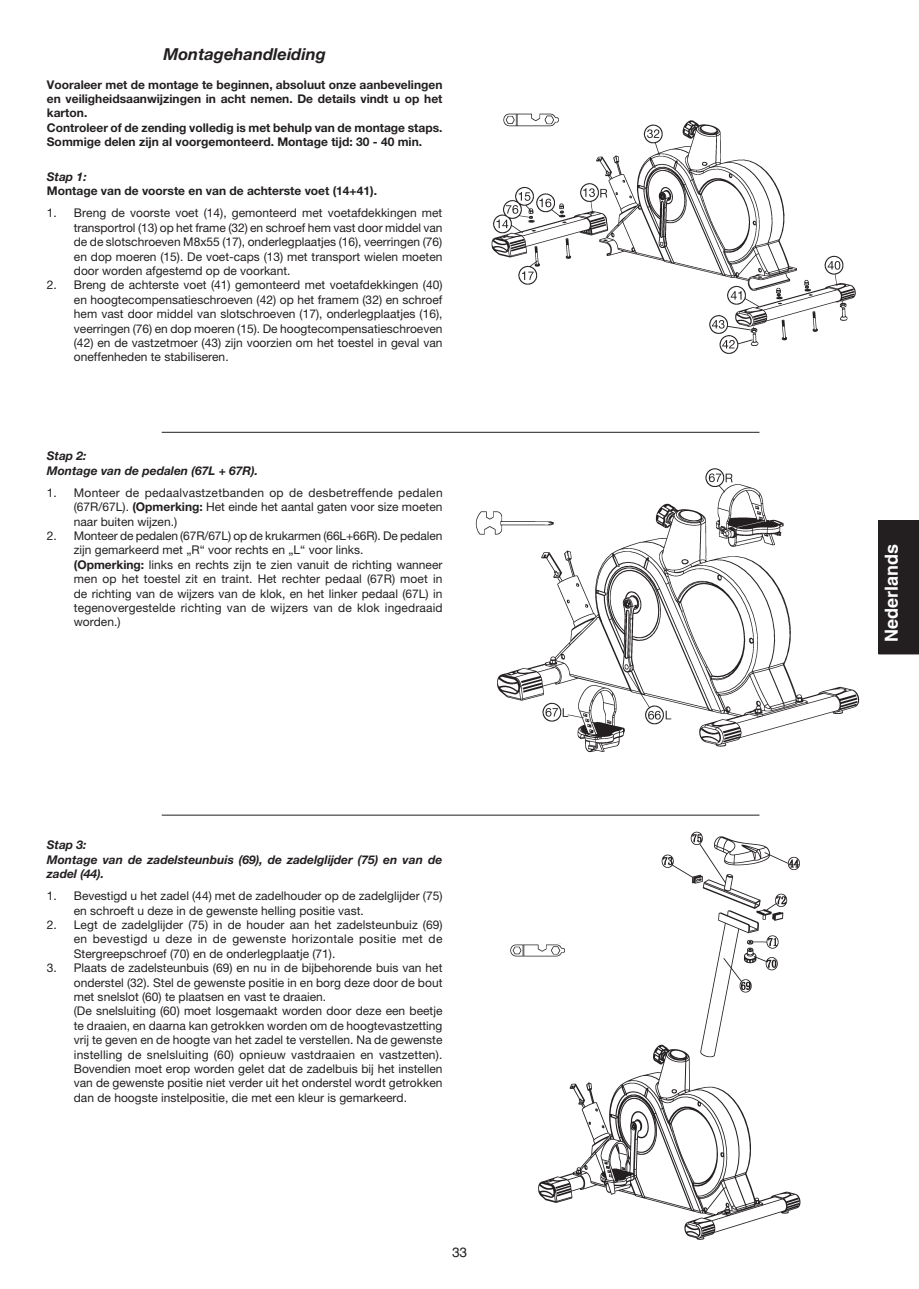
<style>
.page{position:relative;width:919px;height:1289px;background:#fff}
.page>*{position:absolute;margin:0;border:0;box-sizing:border-box;transform-origin:0 0}
.t1{font:700 18px "Helvetica";color:#fff}
.heading_1{font:italic 700 16.5px "Helvetica Neue";color:#231f20}
.t2{font:13.5px "Helvetica";color:#231f20}
.t3{font:12px/14.4px "Helvetica Neue";color:#231f20;text-align:justify}
.Body_Text_2{font:700 12px/14.4px "Helvetica Neue";color:#231f20}
.t4{font:italic 700 12px/14.4px "Helvetica Neue";color:#231f20}
.s1{font-weight:700}
</style>
<div class="page">
<div style="left:878px;top:520px;width:40px;height:134px;background:#231f20"></div>
<hr style="left:162px;top:432px;width:597px;height:1px;background:#231f20">
<hr style="left:162px;top:814px;width:597px;height:1px;background:#231f20">
<img style="left:491px;top:120px;width:365px;height:234px">
<img style="left:497px;top:468px;width:363px;height:285px">
<img style="left:500px;top:113px;width:66px;height:16px">
<img style="left:510px;top:945px;width:4px;height:11px">
<img style="left:475px;top:508px;width:82px;height:28px">
<img style="left:514px;top:814px;width:287px;height:426px">
<p class="heading_1" style="left:163px;top:44px;width:164px">Montagehandleiding</p>
<p class="Body_Text_2" style="left:47px;top:77px;width:397px">Vooraleer met de montage te beginnen, absoluut onze aanbevelingen</p>
<p class="Body_Text_2" style="left:47px;top:91px;width:397px">en veiligheidsaanwijzingen in acht nemen. De details vindt u op het karton.</p>
<p class="Body_Text_2" style="left:47px;top:120px;width:397px">Controleer of de zending volledig is met behulp van de montage staps.</p>
<p class="Body_Text_2" style="left:47px;top:134px;width:377px">Sommige delen zijn al voorgemonteerd. Montage tijd: 30 - 40 min.</p>
<p class="t4" style="left:47px;top:169px;width:41px">Stap 1:</p>
<p class="Body_Text_2" style="left:47px;top:184px;width:331px">Montage van de voorste en van de achterste voet (14+41).</p>
<p class="t3" style="left:74px;top:206px;width:370px;text-indent:-27px">1. Breng de voorste voet (14), gemonteerd met voetafdekkingen met transportrol (13) op het frame (32) en schroef hem vast door middel van de de slotschroeven M8x55 (17), onderlegplaatjes (16), veerringen (76) en dop moeren (15). De voet-caps (13) met transport wielen moeten door worden afgestemd op de voorkant.</p>
<p class="t3" style="left:74px;top:278px;width:370px;text-indent:-27px">2. Breng de achterste voet (41) gemonteerd met voetafdekkingen (40) en hoogtecompensatieschroeven (42) op het framem (32) en schroef hem vast door middel van slotschroeven (17), onderlegplaatjes (16), veerringen (76) en dop moeren (15). De hoogtecompensatieschroeven (42) en de vastzetmoer (43) zijn voorzien om het toestel in geval van oneffenheden te stabiliseren.</p>
<p class="t4" style="left:47px;top:449px;width:41px">Stap 2:</p>
<p class="t4" style="left:47px;top:463px;width:213px">Montage van de pedalen (67L + 67R).</p>
<p class="t3" style="left:74px;top:485px;width:370px;text-indent:-27px">1. Monteer de pedaalvastzetbanden op de desbetreffende pedalen (67R/67L). <span class="s1">(Opmerking:</span> Het einde het aantal gaten voor size moeten naar buiten wijzen.)</p>
<p class="t3" style="left:74px;top:528px;width:370px;text-indent:-27px">2. Monteer de pedalen (67R/67L) op de krukarmen (66L+66R). De pedalen zijn gemarkeerd met „R“ voor rechts en „L“ voor links.</p>
<p class="t3" style="left:74px;top:557px;width:370px"><span class="s1">(Opmerking:</span> links en rechts zijn te zien vanuit de richting wanneer men op het toestel zit en traint. Het rechter pedaal (67R) moet in de richting van de wijzers van de klok, en het linker pedaal (67L) in tegenovergestelde richting van de wijzers van de klok ingedraaid worden.)</p>
<p class="t4" style="left:47px;top:837px;width:41px">Stap 3:</p>
<p class="t4" style="left:47px;top:852px;width:397px">Montage van de zadelsteunbuis (69), de zadelglijder (75) en van de zadel (44).</p>
<p class="t3" style="left:74px;top:888px;width:370px;text-indent:-27px">1. Bevestigd u het zadel (44) met de zadelhouder op de zadelglijder (75) en schroeft u deze in de gewenste helling positie vast.</p>
<p class="t3" style="left:74px;top:917px;width:370px;text-indent:-27px">2. Legt de zadelglijder (75) in de houder aan het zadelsteunbuiz (69) en bevestigd u deze in de gewenste horizontale positie met de Stergreepschroef (70) en de onderlegplaatje (71).</p>
<p class="t3" style="left:74px;top:960px;width:370px;text-indent:-27px">3. Plaats de zadelsteunbuis (69) en nu in de bijbehorende buis van het onderstel (32). Stel de gewenste positie in en borg deze door de bout met snelslot (60) te plaatsen en vast te draaien.</p>
<p class="t3" style="left:74px;top:1003px;width:370px">(De snelsluiting (60) moet losgemaakt worden door deze een beetje te draaien, en daarna kan getrokken worden om de hoogtevastzetting vrij te geven en de hoogte van het zadel te verstellen. Na de gewenste instelling de snelsluiting (60) opnieuw vastdraaien en vastzetten).<br>Bovendien moet erop worden gelet dat de zadelbuis bij het instellen van de gewenste positie niet verder uit het onderstel wordt getrokken dan de hoogste instelpositie, die met een kleur is gemarkeerd.</p>
<p class="t2" style="left:452px;top:1244px;width:17px">33</p>
<p class="t1" style="left:880px;top:642px;width:100px;rotate:-90deg">Nederlands</p>
</div>
